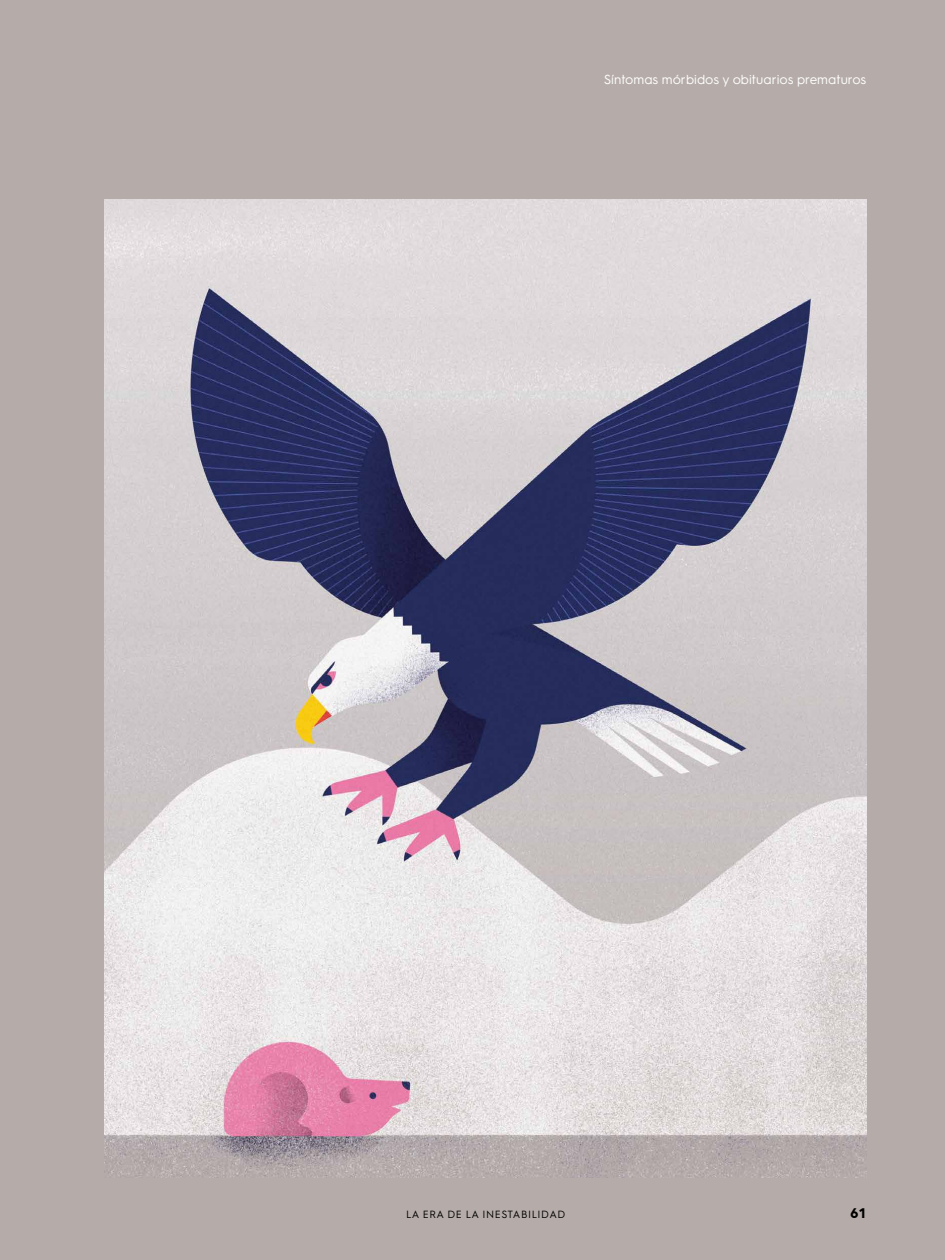
<style>
.page{position:relative;width:945px;height:1260px;background:#b5aca9}
.page>*{position:absolute;margin:0;border:0;box-sizing:border-box;transform-origin:0 0}
.t1{font:700 14px "Hurme Geometric Sans 3";color:#000}
.t2{font:13.12px "Hurme Geometric Sans 1";color:#fff}
.t3{font:10.5px "Hurme Geometric Sans 1";letter-spacing:.05em;color:#000}
</style>
<div class="page">
<img style="left:105px;top:200px;width:761px;height:978px">
<p class="t2" style="left:604px;top:70px;width:264px">Síntomas mórbidos y obituarios prematuros</p>
<p class="t3" style="left:406px;top:1207px;width:161px">LA ERA DE LA INESTABILIDAD</p>
<p class="t1" style="left:850px;top:1203px;width:17px">61</p>
</div>
